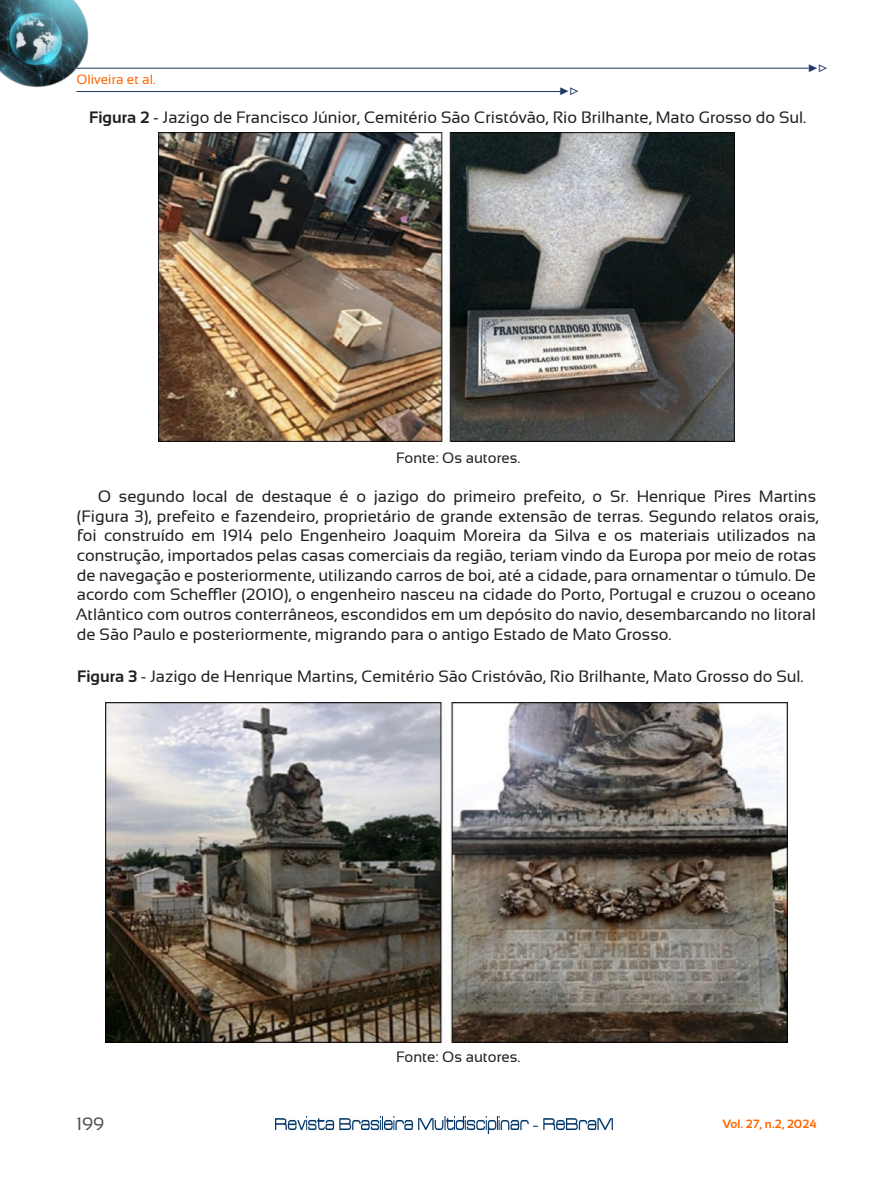
<style>
.page{position:relative;width:893px;height:1191px;background:#fff}
.page>*{position:absolute;margin:0;border:0;box-sizing:border-box;transform-origin:0 0}
.t1{font:18px "Sansation";color:#4f4f50}
.t2{font:16.5px/19.6px "Sansation";color:#231f20}
.t3{font:16.5px "Minion Pro";color:#1f3864}
.Parágrafo_básico_-_fonte{font:15px "Sansation";color:#231f20}
.t4{font:13.5px "Sansation";color:#f60}
.t5{font:700 12px "Sansation";color:#f60}
.s1{font-weight:700}
</style>
<div class="page">
<img style="left:275px;top:1116px;width:338px;height:17px">
<img style="left:0;top:0;width:140px;height:92px">
<hr style="left:77px;top:91px;width:485px;height:1px;background:#1f3864">
<hr style="left:76px;top:68px;width:733px;height:1px;background:#1f3864">
<img style="left:105px;top:702px;width:683px;height:340px">
<img style="left:159px;top:132px;width:575px;height:309px">
<p class="t4" style="left:76px;top:72px;width:81px">Oliveira et al.</p>
<p class="t3" style="left:579px;top:104px;width:21px;rotate:-180deg">◁◀</p>
<p class="t3" style="left:828px;top:80px;width:21px;rotate:-180deg">◁◀</p>
<p class="t2" style="left:89px;top:107px;width:719px"><span class="s1">Figura 2</span> - Jazigo de Francisco Júnior, Cemitério São Cristóvão, Rio Brilhante, Mato Grosso do Sul.</p>
<p class="Parágrafo_básico_-_fonte" style="left:396px;top:449px;width:126px">Fonte: Os autores.</p>
<p class="t2" style="left:76px;top:486px;width:744px;text-indent:22px">O segundo local de destaque é o jazigo do primeiro prefeito, o Sr. Henrique Pires Martins (Figura 3), prefeito e fazendeiro, proprietário de grande extensão de terras. Segundo relatos orais, foi construído em 1914 pelo Engenheiro Joaquim Moreira da Silva e os materiais utilizados na construção, importados pelas casas comerciais da região, teriam vindo da Europa por meio de rotas de navegação e posteriormente, utilizando carros de boi, até a cidade, para ornamentar o túmulo. De acordo com Scheffler (2010), o engenheiro nasceu na cidade do Porto, Portugal e cruzou o oceano Atlântico com outros conterrâneos, escondidos em um depósito do navio, desembarcando no litoral de São Paulo e posteriormente, migrando para o antigo Estado de Mato Grosso.</p>
<p class="t2" style="left:77px;top:666px;width:728px"><span class="s1">Figura 3</span> - Jazigo de Henrique Martins, Cemitério São Cristóvão, Rio Brilhante, Mato Grosso do Sul.</p>
<p class="Parágrafo_básico_-_fonte" style="left:396px;top:1048px;width:126px">Fonte: Os autores.</p>
<p class="t1" style="left:76px;top:1113px;width:29px">199</p>
<p class="t5" style="left:722px;top:1117px;width:96px">Vol. 27, n.2, 2024</p>
</div>
